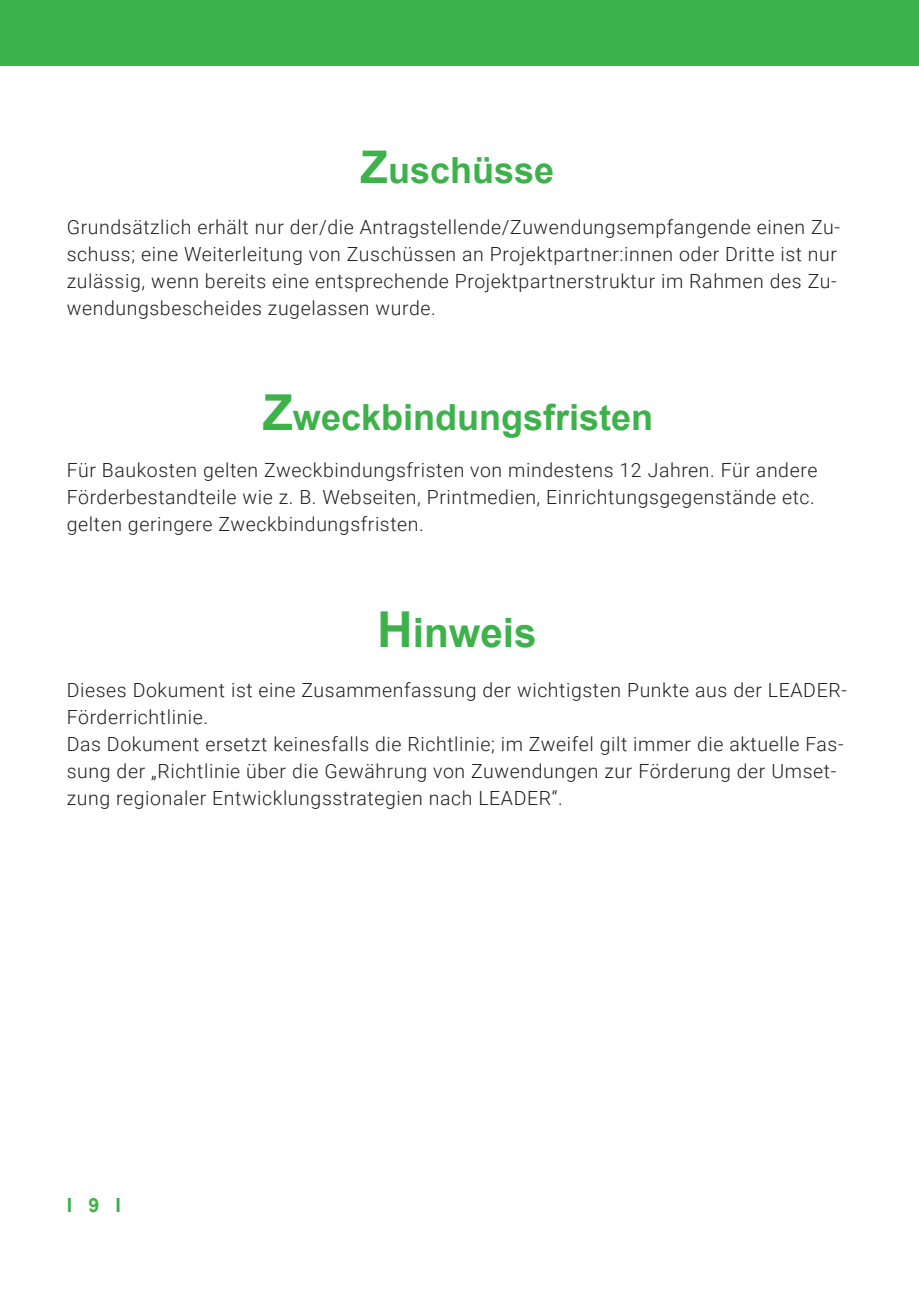
<style>
.page{position:relative;width:919px;height:1289px;background:#fff}
.page>*{position:absolute;margin:0;border:0;box-sizing:border-box;transform-origin:0 0}
.t1{font:700 40.5px "Arial";color:#3db24b}
.t2{font:700 36px "Arial";color:#3db24b}
.t3{font:300 19.5px/27px "Roboto";letter-spacing:.03em;color:#231f20}
.t4{font:700 19.5px "Arial";color:#3db24b}
.s1{font-size:45px}
.s2{font-size:49.5px}
</style>
<div class="page">
<div style="left:0;top:0;width:918px;height:66px;background:#3db24b"></div>
<h2 class="t2" style="left:360px;top:157px;width:195px"><span class="s1">Z</span>uschüsse</h2>
<p class="t3" style="left:67px;top:215px;width:774px">Grundsätzlich erhält nur der/die Antragstellende/Zuwendungsempfangende einen Zu&shy;schuss; eine Weiterleitung von Zuschüssen an Projektpartner:innen oder Dritte ist nur zulässig, wenn bereits eine entsprechende Projektpartnerstruktur im Rahmen des Zu&shy;wendungsbescheides zugelassen wurde.</p>
<h2 class="t2" style="left:263px;top:403px;width:392px"><span class="s2">Z</span>weckbindungsfristen</h2>
<p class="t3" style="left:67px;top:458px;width:752px">Für Baukosten gelten Zweckbindungsfristen von mindestens 12 Jahren. Für andere<br>Förderbestandteile wie z. B. Webseiten, Printmedien, Einrichtungsgegenstände etc. gelten geringere Zweckbindungsfristen.</p>
<h1 class="t1" style="left:377px;top:617px;width:161px"><span class="s2">H</span>inweis</h1>
<p class="t3" style="left:67px;top:678px;width:781px">Dieses Dokument ist eine Zusammenfassung der wichtigsten Punkte aus der LEADER-Förderrichtlinie.<br>Das Dokument ersetzt keinesfalls die Richtlinie; im Zweifel gilt immer die aktuelle Fas&shy;sung der „Richtlinie über die Gewährung von Zuwendungen zur Förderung der Umset&shy;zung regionaler Entwicklungsstrategien nach LEADER“.</p>
<p class="t4" style="left:67px;top:1197px;width:56px">I 9 I</p>
</div>
